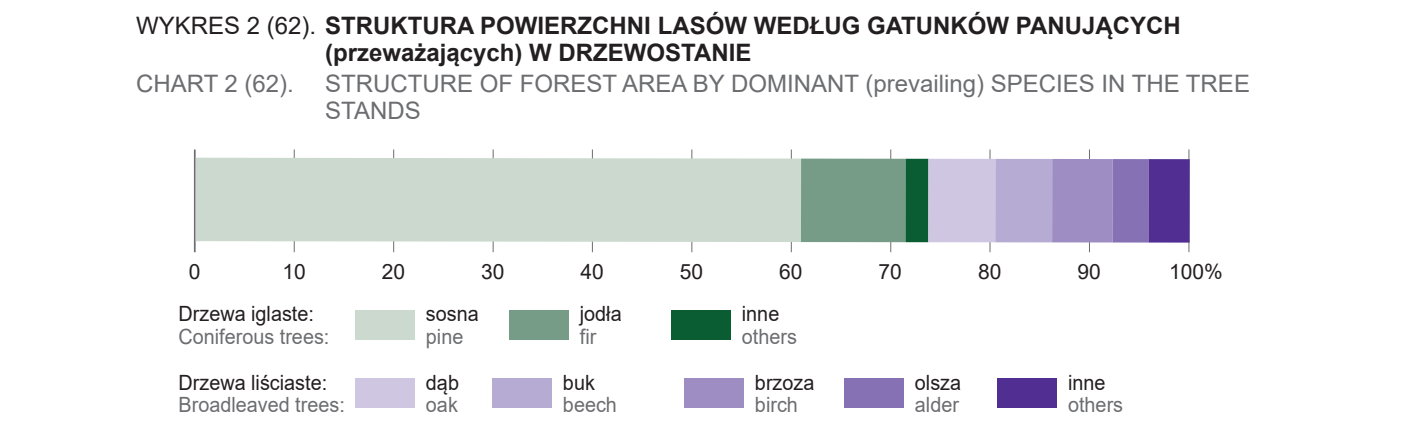
<style>
.page{position:relative;width:1412px;height:437px;background:#fff}
.page>*{position:absolute;margin:0;border:0;box-sizing:border-box;transform-origin:0 0}
.t1{font:700 24px/27px "Arial";color:#231f20}
.t2{font:24px/27px "Arial";color:#6c6d70}
.t3{font:21px "Arial";color:#6c6d70;scale:.94 1}
.t4{font:21px "Arial";color:#231f20;scale:.94 1}
.t5{font:21px "Arial";color:#231f20}
.s1{font-weight:400}
</style>
<div class="page">
<div style="left:355px;top:309px;width:60px;height:30px;background:#cbd9cf"></div>
<div style="left:509px;top:309px;width:60px;height:30px;background:#769c88"></div>
<div style="left:671px;top:309px;width:60px;height:30px;background:#0a5d32"></div>
<div style="left:355px;top:378px;width:60px;height:30px;background:#cfc6e2"></div>
<div style="left:492px;top:378px;width:60px;height:30px;background:#b6abd3"></div>
<div style="left:684px;top:378px;width:60px;height:30px;background:#9e8dc3"></div>
<div style="left:844px;top:378px;width:60px;height:30px;background:#8571b3"></div>
<div style="left:997px;top:378px;width:60px;height:30px;background:#502e92"></div>
<hr style="left:294px;top:149px;width:1px;height:103px;background:#6c6d70">
<hr style="left:393px;top:149px;width:1px;height:103px;background:#6c6d70">
<hr style="left:493px;top:149px;width:1px;height:103px;background:#6c6d70">
<hr style="left:592px;top:149px;width:1px;height:103px;background:#6c6d70">
<hr style="left:691px;top:149px;width:1px;height:103px;background:#6c6d70">
<hr style="left:791px;top:149px;width:1px;height:103px;background:#6c6d70">
<hr style="left:890px;top:149px;width:1px;height:103px;background:#6c6d70">
<hr style="left:989px;top:149px;width:1px;height:103px;background:#6c6d70">
<hr style="left:1089px;top:149px;width:1px;height:103px;background:#6c6d70">
<hr style="left:1188px;top:149px;width:1px;height:103px;background:#6c6d70">
<hr style="left:194px;top:149px;width:2px;height:103px;background:#6c6d70">
<div style="left:196px;top:158px;width:605px;height:84px;background:#cbd9cf"></div>
<div style="left:801px;top:158px;width:104px;height:84px;background:#769c88"></div>
<div style="left:905px;top:159px;width:23px;height:83px;background:#0a5d32"></div>
<div style="left:928px;top:159px;width:67px;height:83px;background:#cfc6e2"></div>
<div style="left:995px;top:159px;width:57px;height:83px;background:#b6abd3"></div>
<div style="left:1052px;top:159px;width:60px;height:83px;background:#9e8dc3"></div>
<div style="left:1112px;top:159px;width:36px;height:83px;background:#8571b3"></div>
<div style="left:1148px;top:159px;width:41px;height:83px;background:#502e92"></div>
<p class="t1" style="left:325px;top:12px;width:853px;text-indent:-189px"><span class="s1">WYKRES 2 (62).</span> STRUKTURA POWIERZCHNI LASÓW WEDŁUG GATUNKÓW PANUJĄCYCH (przeważających) W DRZEWOSTANIE</p>
<p class="t2" style="left:136px;top:70px;width:159px">CHART 2 (62).</p>
<p class="t2" style="left:325px;top:70px;width:926px">STRUCTURE OF FOREST AREA BY DOMINANT (prevailing) SPECIES IN THE TREE<br>STANDS</p>
<p class="t5" style="left:189px;top:257px;width:13px">0</p>
<p class="t5" style="left:282px;top:257px;width:25px">10</p>
<p class="t5" style="left:382px;top:257px;width:25px">20</p>
<p class="t5" style="left:481px;top:257px;width:25px">30</p>
<p class="t5" style="left:580px;top:257px;width:25px">40</p>
<p class="t5" style="left:680px;top:257px;width:25px">50</p>
<p class="t5" style="left:779px;top:257px;width:25px">60</p>
<p class="t5" style="left:878px;top:257px;width:25px">70</p>
<p class="t5" style="left:978px;top:257px;width:25px">80</p>
<p class="t5" style="left:1077px;top:257px;width:25px">90</p>
<p class="t5" style="left:1169px;top:257px;width:55px">100%</p>
<p class="t4" style="left:178px;top:299px;width:146px">Drzewa iglaste:</p>
<p class="t3" style="left:178px;top:321px;width:162px">Coniferous trees:</p>
<p class="t4" style="left:178px;top:367px;width:160px">Drzewa liściaste:</p>
<p class="t3" style="left:178px;top:390px;width:178px">Broadleaved trees:</p>
<p class="t4" style="left:426px;top:299px;width:58px">sosna</p>
<p class="t3" style="left:426px;top:321px;width:41px">pine</p>
<p class="t4" style="left:426px;top:367px;width:37px">dąb</p>
<p class="t3" style="left:426px;top:390px;width:35px">oak</p>
<p class="t4" style="left:580px;top:299px;width:46px">jodła</p>
<p class="t3" style="left:580px;top:321px;width:19px">fir</p>
<p class="t4" style="left:563px;top:367px;width:35px">buk</p>
<p class="t3" style="left:563px;top:390px;width:59px">beech</p>
<p class="t4" style="left:742px;top:299px;width:41px">inne</p>
<p class="t3" style="left:742px;top:321px;width:60px">others</p>
<p class="t4" style="left:755px;top:367px;width:65px">brzoza</p>
<p class="t3" style="left:755px;top:390px;width:47px">birch</p>
<p class="t4" style="left:915px;top:367px;width:51px">olsza</p>
<p class="t3" style="left:915px;top:390px;width:48px">alder</p>
<p class="t4" style="left:1068px;top:367px;width:41px">inne</p>
<p class="t3" style="left:1068px;top:390px;width:60px">others</p>
</div>
